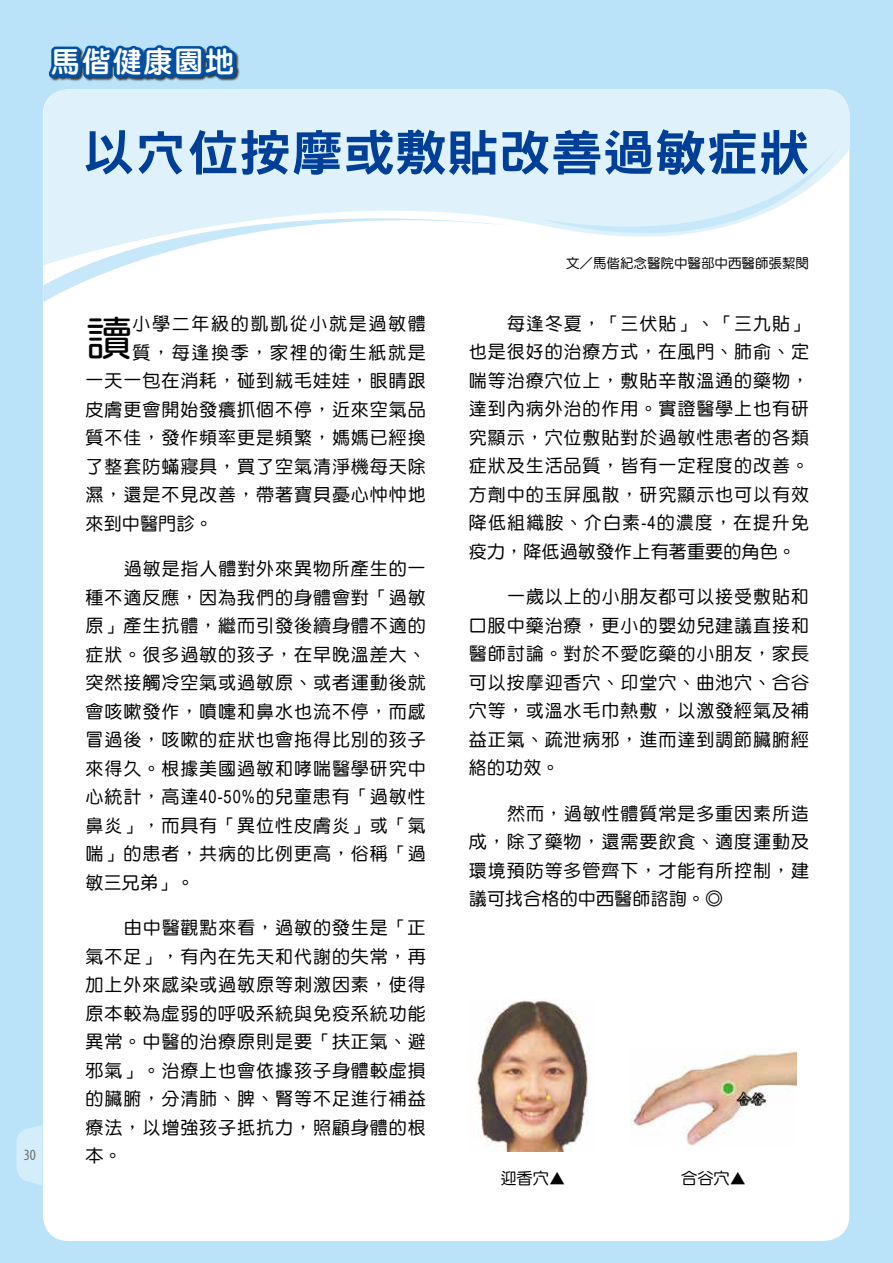
<style>
.page{position:relative;width:893px;height:1263px;background:#bae3f9}
.page>*{position:absolute;margin:0;border:0;box-sizing:border-box;transform-origin:0 0}
.t1{font:49.5px "DF Hei Std W9";color:#003f98;scale:1.05 1}
.t2{font:46.5px "DF Yuan Std W5";color:#000}
.t3{font:29.4px "DF Yuan Std W8";letter-spacing:.05em;color:#fff}
.t4{font:18px/28.5px "DF Yuan Std W5";letter-spacing:.055em;color:#000;text-align:justify}
.t5{font:18px "DF Yuan Std W5";letter-spacing:.09em;color:#000}
.t6{font:16.2px "DF Yuan Std W5";color:#000}
.t7{font:condensed 15.75px "Myriad Pro";color:#727171}
.t8{font:13.5px "DF Yuan Std W5";color:#000}
.s1{font-family:"Arial Narrow"}
</style>
<div class="page">
<div style="left:43px;top:89px;width:806px;height:1152px;background:#fff;border-radius:26px"></div>
<div style="left:43px;top:89px;width:807px;height:185px;background:#dff2fc"></div>
<svg style="left:43px;top:187px;width:468px;height:115px"></svg>
<svg style="left:542px;top:140px;width:301px;height:134px"></svg>
<svg style="left:16px;top:1125px;width:27px;height:60px"></svg>
<svg style="left:48px;top:45px;width:191px;height:37px;background:#2166aa"></svg>
<img style="left:630px;top:1051px;width:167px;height:95px">
<img style="left:477px;top:999px;width:111px;height:152px">
<h3 class="t3" style="left:51px;top:46px;width:185px">馬偕健康園地</h3>
<h1 class="t1" style="left:83px;top:126px;width:695px">以穴位按摩或敷貼改善過敏症狀</h1>
<p class="t7" style="left:24px;top:1145px;width:14px">30</p>
<h2 class="t2" style="left:86px;top:313px;width:48px">讀</h2>
<p class="t5" style="left:133px;top:314px;width:295px">小學二年級的凱凱從小就是過敏體</p>
<p class="t5" style="left:133px;top:342px;width:295px">質，每逢換季，家裡的衛生紙就是</p>
<p class="t4" style="left:86px;top:366px;width:342px">一天一包在消耗，碰到絨毛娃娃，眼睛跟</p>
<p class="t4" style="left:86px;top:395px;width:342px">皮膚更會開始發癢抓個不停，近來空氣品</p>
<p class="t4" style="left:86px;top:423px;width:342px">質不佳，發作頻率更是頻繁，媽媽已經換</p>
<p class="t4" style="left:86px;top:452px;width:342px">了整套防蟎寢具，買了空氣清淨機每天除</p>
<p class="t4" style="left:86px;top:480px;width:342px">濕，還是不見改善，帶著寶貝憂心忡忡地</p>
<p class="t4" style="left:86px;top:509px;width:129px">來到中醫門診。</p>
<p class="t4" style="left:86px;top:554px;width:342px;text-indent:38px">過敏是指人體對外來異物所產生的一種不適反應，因為我們的身體會對「過敏原」產生抗體，繼而引發後續身體不適的症狀。很多過敏的孩子，在早晚溫差大、突然接觸冷空氣或過敏原、或者運動後就會咳嗽發作，噴嚏和鼻水也流不停，而感冒過後，咳嗽的症狀也會拖得比別的孩子來得久。根據美國過敏和哮喘醫學研究中心統計，高達<span class="s1">40-50%</span>的兒童患有「過敏性鼻炎」，而具有「異位性皮膚炎」或「氣喘」的患者，共病的比例更高，俗稱「過敏三兄弟」。</p>
<p class="t4" style="left:86px;top:913px;width:342px;text-indent:38px">由中醫觀點來看，過敏的發生是「正氣不足」，有內在先天和代謝的失常，再加上外來感染或過敏原等刺激因素，使得原本較為虛弱的呼吸系統與免疫系統功能異常。中醫的治療原則是要「扶正氣、避邪氣」。治療上也會依據孩子身體較虛損的臟腑，分清肺、脾、腎等不足進行補益療法，以增強孩子抵抗力，照顧身體的根本。</p>
<p class="t8" style="left:566px;top:256px;width:245px">文／馬偕紀念醫院中醫部中西醫師張絜閔</p>
<p class="t4" style="left:469px;top:309px;width:342px;text-indent:38px">每逢冬夏，「三伏貼」、「三九貼」也是很好的治療方式，在風門、肺俞、定喘等治療穴位上，敷貼辛散溫通的藥物，達到內病外治的作用。實證醫學上也有研究顯示，穴位敷貼對於過敏性患者的各類症狀及生活品質，皆有一定程度的改善。方劑中的玉屏風散，研究顯示也可以有效降低組織胺、介白素<span class="s1">-4</span>的濃度，在提升免疫力，降低過敏發作上有著重要的角色。</p>
<p class="t4" style="left:469px;top:582px;width:342px;text-indent:38px">一歲以上的小朋友都可以接受敷貼和口服中藥治療，更小的嬰幼兒建議直接和醫師討論。對於不愛吃藥的小朋友，家長可以按摩迎香穴、印堂穴、曲池穴、合谷穴等，或溫水毛巾熱敷，以激發經氣及補益正氣、疏泄病邪，進而達到調節臟腑經絡的功效。</p>
<p class="t4" style="left:469px;top:799px;width:342px;text-indent:38px">然而，過敏性體質常是多重因素所造成，除了藥物，還需要飲食、適度運動及環境預防等多管齊下，才能有所控制，建議可找合格的中西醫師諮詢。◎</p>
<p class="t6" style="left:500px;top:1169px;width:66px">迎香穴▲</p>
<p class="t6" style="left:681px;top:1169px;width:66px">合谷穴▲</p>
</div>
